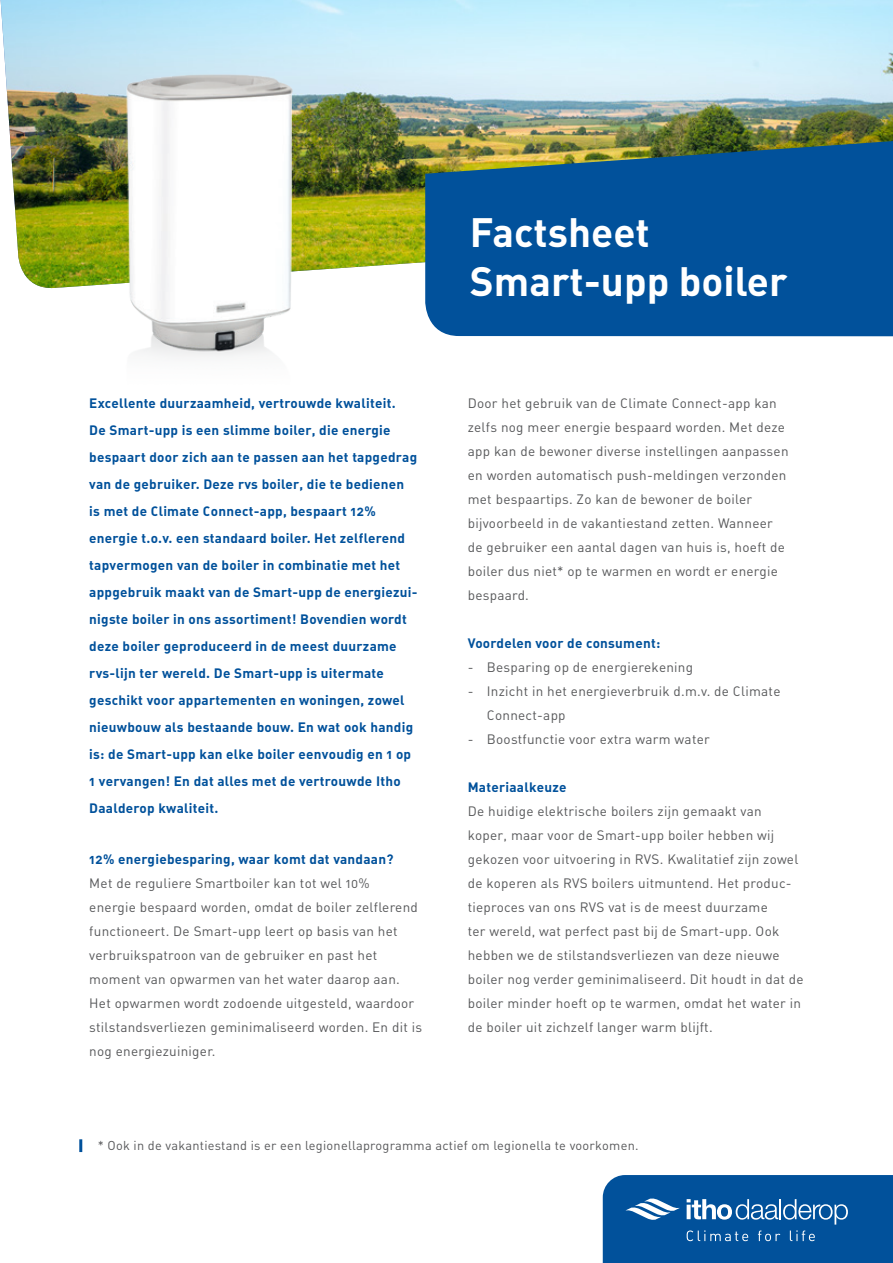
<style>
.page{position:relative;width:893px;height:1263px;background:#fff}
.page>*{position:absolute;margin:0;border:0;box-sizing:border-box;transform-origin:0 0}
.t1{font:40.5px "DIN Bold Alternate";color:#fff}
.Body{font:13.5px/24px "DIN Regular Alternate";letter-spacing:.02em;color:#57585a}
.Intro{font:13.5px/27px "DIN Bold Alternate";letter-spacing:.02em;color:#01519b}
.kop2{font:13.5px "DIN Bold Alternate";letter-spacing:.02em;color:#01519b}
.Uitleg{font:12.75px "DIN Regular Alternate";letter-spacing:.02em;color:#57585a}
</style>
<div class="page">
<img style="left:1px;top:0;width:892px;height:272px">
<svg style="left:425px;top:140px;width:468px;height:196px;background:#0e5792"></svg>
<img style="left:23px;top:59px;width:379px;height:299px">
<svg style="left:603px;top:1175px;width:290px;height:88px;background:#135da2"></svg>
<svg style="left:79px;top:1139px;width:3px;height:13px"></svg>
<p class="Intro" style="left:89px;top:389px;width:330px">Excellente duurzaamheid, vertrouwde kwaliteit.<br>De Smart-upp is een slimme boiler, die energie bespaart door zich aan te passen aan het tapgedrag van de gebruiker. Deze rvs boiler, die te bedienen is met de Climate Connect-app, bespaart 12% energie t.o.v. een standaard boiler. Het zelflerend tapvermogen van de boiler in combinatie met het appgebruik maakt van de Smart-upp de energiezui&shy;nigste boiler in ons assortiment! Bovendien wordt deze boiler geproduceerd in de meest duurzame rvs-lijn ter wereld. De Smart-upp is uitermate geschikt voor appartementen en woningen, zowel nieuwbouw als bestaande bouw. En wat ook handig is: de Smart-upp kan elke boiler eenvoudig en 1 op 1 vervangen! En dat alles met de vertrouwde Itho Daalderop kwaliteit.</p>
<p class="kop2" style="left:89px;top:850px;width:306px">12% energiebesparing, waar komt dat vandaan?</p>
<p class="Body" style="left:89px;top:871px;width:334px">Met de reguliere Smartboiler kan tot wel 10%<br>energie bespaard worden, omdat de boiler zelflerend functioneert. De Smart-upp leert op basis van het verbruikspatroon van de gebruiker en past het moment van opwarmen van het water daarop aan.<br>Het opwarmen wordt zodoende uitgesteld, waardoor stilstandsverliezen geminimaliseerd worden. En dit is nog energiezuiniger.</p>
<p class="t1" style="left:470px;top:206px;width:181px">Factsheet</p>
<p class="t1" style="left:470px;top:255px;width:319px">Smart-upp boiler</p>
<p class="Body" style="left:468px;top:391px;width:322px">Door het gebruik van de Climate Connect-app kan zelfs nog meer energie bespaard worden. Met deze app kan de bewoner diverse instellingen aanpassen en worden automatisch push-meldingen verzonden met bespaartips. Zo kan de bewoner de boiler bijvoorbeeld in de vakantiestand zetten. Wanneer de gebruiker een aantal dagen van huis is, hoeft de boiler dus niet* op te warmen en wordt er energie bespaard.</p>
<p class="kop2" style="left:468px;top:634px;width:194px">Voordelen voor de consument:</p>
<p class="Body" style="left:468px;top:655px;width:227px">- Besparing op de energierekening</p>
<p class="Body" style="left:487px;top:679px;width:295px;text-indent:-19px">- Inzicht in het energieverbruik d.m.v. de Climate<br>Connect-app</p>
<p class="Body" style="left:468px;top:727px;width:244px">- Boostfunctie voor extra warm water</p>
<p class="kop2" style="left:468px;top:778px;width:100px">Materiaalkeuze</p>
<p class="Body" style="left:468px;top:799px;width:337px">De huidige elektrische boilers zijn gemaakt van koper, maar voor de Smart-upp boiler hebben wij gekozen voor uitvoering in RVS. Kwalitatief zijn zowel de koperen als RVS boilers uitmuntend. Het produc&shy;tieproces van ons RVS vat is de meest duurzame<br>ter wereld, wat perfect past bij de Smart-upp. Ook hebben we de stilstandsverliezen van deze nieuwe boiler nog verder geminimaliseerd. Dit houdt in dat de boiler minder hoeft op te warmen, omdat het water in de boiler uit zichzelf langer warm blijft.</p>
<p class="Uitleg" style="left:98px;top:1137px;width:542px">* Ook in de vakantiestand is er een legionellaprogramma actief om legionella te voorkomen.</p>
</div>
